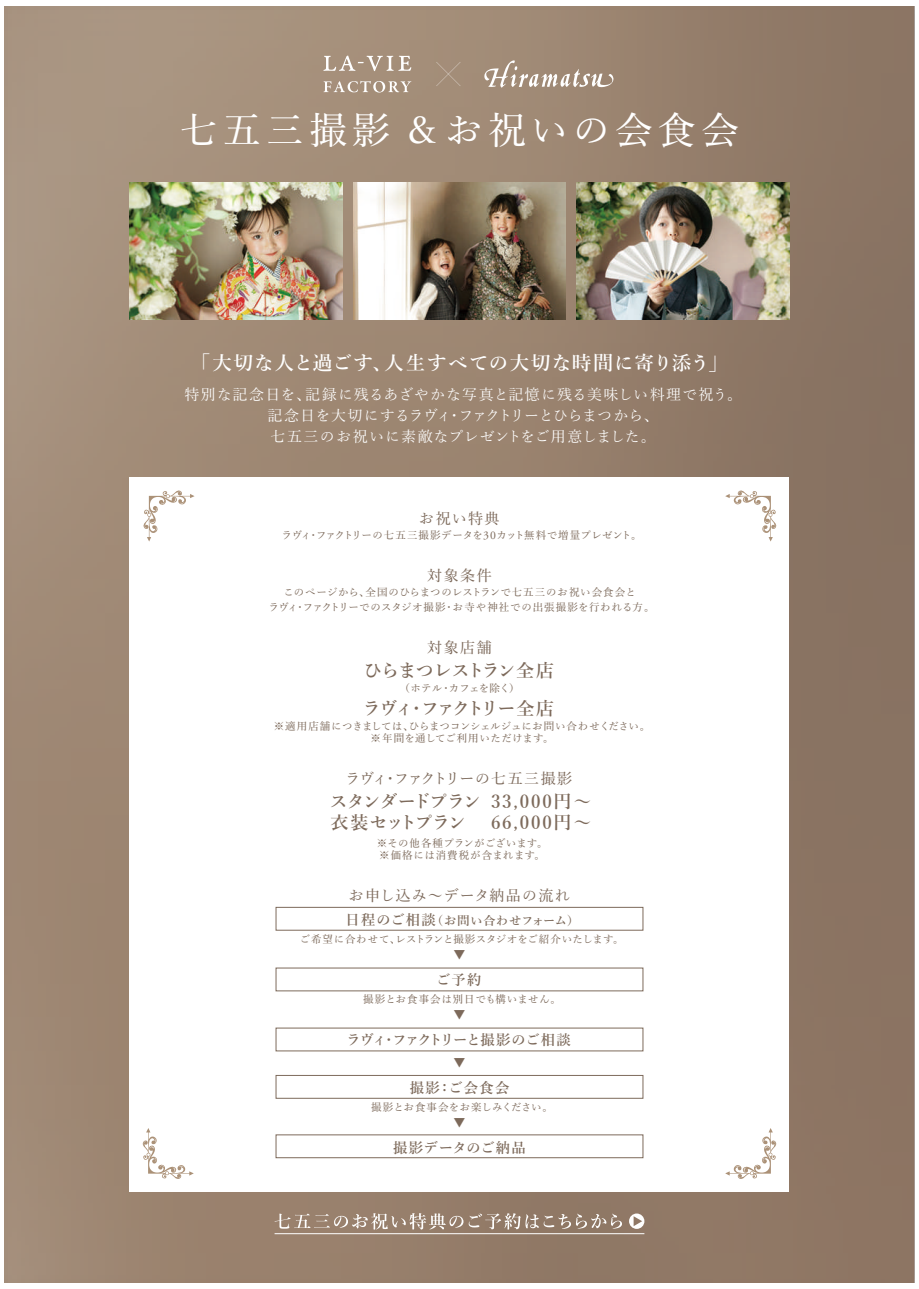
<style>
.page{position:relative;width:919px;height:1289px;background:#fff}
.page>*{position:absolute;margin:0;border:0;box-sizing:border-box;transform-origin:0 0}
.t1{font:500 37.5px "Yu Min";letter-spacing:.15em;color:#fff}
.t2{font:600 19.5px "Yu Min";letter-spacing:.05em;color:#fff}
.t3{font:600 18px/21px "Yu Min";letter-spacing:-.085em;color:#7d6a5b}
.t4{font:600 18px/21px "Yu Min";letter-spacing:.1em;color:#7d6a5b}
.t5{font:600 18px "Yu Min";letter-spacing:-.095em;color:#7d6a5b}
.t6{font:600 18px "Yu Min";letter-spacing:-.04em;color:#7d6a5b}
.t7{font:15px/21px "Yu Min Pr 6 N";letter-spacing:.05em;color:#fff;text-align:center}
.t8{font:500 15px "Yu Min";letter-spacing:.085em;color:#7d6a5b}
.t9{font:500 15px "Yu Min";letter-spacing:-.045em;color:#7d6a5b}
.t10{font:600 14.25px "Yu Min";letter-spacing:.055em;color:#7d6a5b}
.t11{font:600 14.25px "Yu Min";letter-spacing:-.065em;color:#7d6a5b}
.t12{font:600 12px "Yu Min";letter-spacing:.07em;color:#7d6a5b}
.t13{font:500 12px "Yu Min";color:#7d6a5b}
.t14{font:500 10.5px/12px "Yu Min";letter-spacing:.025em;color:#7d6a5b;text-align:center}
.t15{font:500 10.5px "Yu Min";letter-spacing:.065em;color:#7d6a5b}
.t16{font:500 10.5px "Yu Min";letter-spacing:.005em;color:#7d6a5b}
.t17{font:500 10.5px "Yu Min";letter-spacing:-.01em;color:#7d6a5b}
.s1{font-family:"Adobe Garamond Pro";font-weight:400;font-size:11.7px}
.s2{font-size:14.25px}
</style>
<div class="page">
<img style="left:5px;top:6px;width:909px;height:1276px">
<img style="left:130px;top:183px;width:212px;height:136px">
<img style="left:353px;top:183px;width:212px;height:136px">
<img style="left:577px;top:183px;width:212px;height:136px">
<div style="left:130px;top:477px;width:659px;height:714px;background:#fff"></div>
<svg style="left:143px;top:490px;width:51px;height:51px"></svg>
<svg style="left:725px;top:490px;width:52px;height:51px"></svg>
<svg style="left:725px;top:1128px;width:52px;height:51px"></svg>
<svg style="left:142px;top:1128px;width:52px;height:51px"></svg>
<svg style="left:484px;top:60px;width:129px;height:28px;background:#b19f8f"></svg>
<svg style="left:436px;top:62px;width:24px;height:24px"></svg>
<svg style="left:323px;top:55px;width:88px;height:16px"></svg>
<svg style="left:323px;top:81px;width:88px;height:12px"></svg>
<svg style="left:274px;top:1212px;width:348px;height:17px;background:#a79383"></svg>
<svg style="left:629px;top:1213px;width:15px;height:15px"></svg>
<hr style="left:274px;top:1233px;width:370px;height:1px;background:#fff">
<div style="left:276px;top:1075px;width:367px;height:23px;border:1px solid #7d6a5b"></div>
<div style="left:276px;top:907px;width:367px;height:23px;border:1px solid #7d6a5b"></div>
<div style="left:130px;top:149px;width:659px;height:34px;background:linear-gradient(to right,#ab9681,#937c68)"></div>
<div style="left:130px;top:320px;width:659px;height:34px;background:linear-gradient(to right,#a7917b,#8f7866)"></div>
<div style="left:130px;top:443px;width:659px;height:34px;background:linear-gradient(to right,#a48d78,#8d7664)"></div>
<div style="left:130px;top:1191px;width:659px;height:21px;background:#947c69"></div>
<div style="left:130px;top:93px;width:659px;height:21px;background:linear-gradient(to right,#ad9883,#937c69)"></div>
<h1 class="t1" style="left:180px;top:95px;width:560px">七五三撮影 ＆ お祝いの会食会</h1>
<h2 class="t2" style="left:191px;top:352px;width:538px">「大切な人と過ごす、人生すべての大切な時間に寄り添う」</h2>
<h3 class="t7" style="left:184px;top:382px;width:559px">特別な記念日を、記録に残るあざやかな写真と記憶に残る美味しい料理で祝う。記念日を大切にするラヴィ・ファクトリーとひらまつから、<br>七五三のお祝いに素敵なプレゼントをご用意しました。</h3>
<h3 class="t8" style="left:419px;top:504px;width:82px">お祝い特典</h3>
<p class="t14" style="left:281px;top:528px;width:361px">ラヴィ・ファクトリーの七五三撮影データを<span class="s1">30</span>カット無料で増量プレゼント。</p>
<h3 class="t8" style="left:427px;top:561px;width:66px">対象条件</h3>
<p class="t14" style="left:268px;top:583px;width:387px;line-height:15px">このぺージから、全国のひらまつのレストランで七五三のお祝い会食会と<br>ラヴィ・ファクトリーでのスタジオ撮影・お寺や神社での出張撮影を行われる方。</p>
<h3 class="t8" style="left:427px;top:633px;width:66px">対象店舗</h3>
<h3 class="t6" style="left:364px;top:660px;width:191px">ひらまつレストラン全店</h3>
<p class="t17" style="left:399px;top:678px;width:122px">（ホテル・カフェを除く）</p>
<h3 class="t5" style="left:363px;top:698px;width:193px">ラヴィ・ファクトリー全店</h3>
<p class="t14" style="left:274px;top:718px;width:378px">※適用店舗につきましては、ひらまつコンシェルジュにお問い合わせください。※年間を通してご利用いただけます。</p>
<h3 class="t9" style="left:345px;top:764px;width:229px">ラヴィ・ファクトリーの七五三撮影</h3>
<h3 class="t3" style="left:330px;top:791px;width:153px">スタンダードプラン衣装セットプラン</h3>
<h3 class="t4" style="left:491px;top:791px;width:102px">33,000円～<br>66,000円～</h3>
<p class="t14" style="left:376px;top:835px;width:172px;text-align:left">※その他各種プランがございます。※価格には消費税が含まれます。</p>
<h3 class="t8" style="left:348px;top:881px;width:222px">お申し込み～データ納品の流れ</h3>
<p class="t12" style="left:345px;top:913px;width:235px"><span class="s2">日程のご相談</span>（お問い合わせフォーム）</p>
<p class="t14" style="left:300px;top:931px;width:325px">ご希望に合わせて、レストランと撮影スタジオをご紹介いたします。</p>
<p class="t13" style="left:453px;top:943px;width:13px">▼</p>
<h3 class="t10" style="left:436px;top:971px;width:47px">ご予約</h3>
<p class="t15" style="left:363px;top:989px;width:199px">撮影とお食事会は別日でも構いません。</p>
<p class="t13" style="left:453px;top:1003px;width:13px">▼</p>
<h3 class="t11" style="left:346px;top:1031px;width:226px">ラヴィ・ファクトリーと撮影のご相談</h3>
<p class="t13" style="left:453px;top:1051px;width:13px">▼</p>
<h3 class="t10" style="left:409px;top:1079px;width:101px">撮影：ご会食会</h3>
<p class="t16" style="left:371px;top:1097px;width:183px">撮影とお食事会をお楽しみください。</p>
<p class="t13" style="left:453px;top:1111px;width:13px">▼</p>
<h3 class="t10" style="left:393px;top:1139px;width:134px">撮影データのご納品</h3>
</div>
